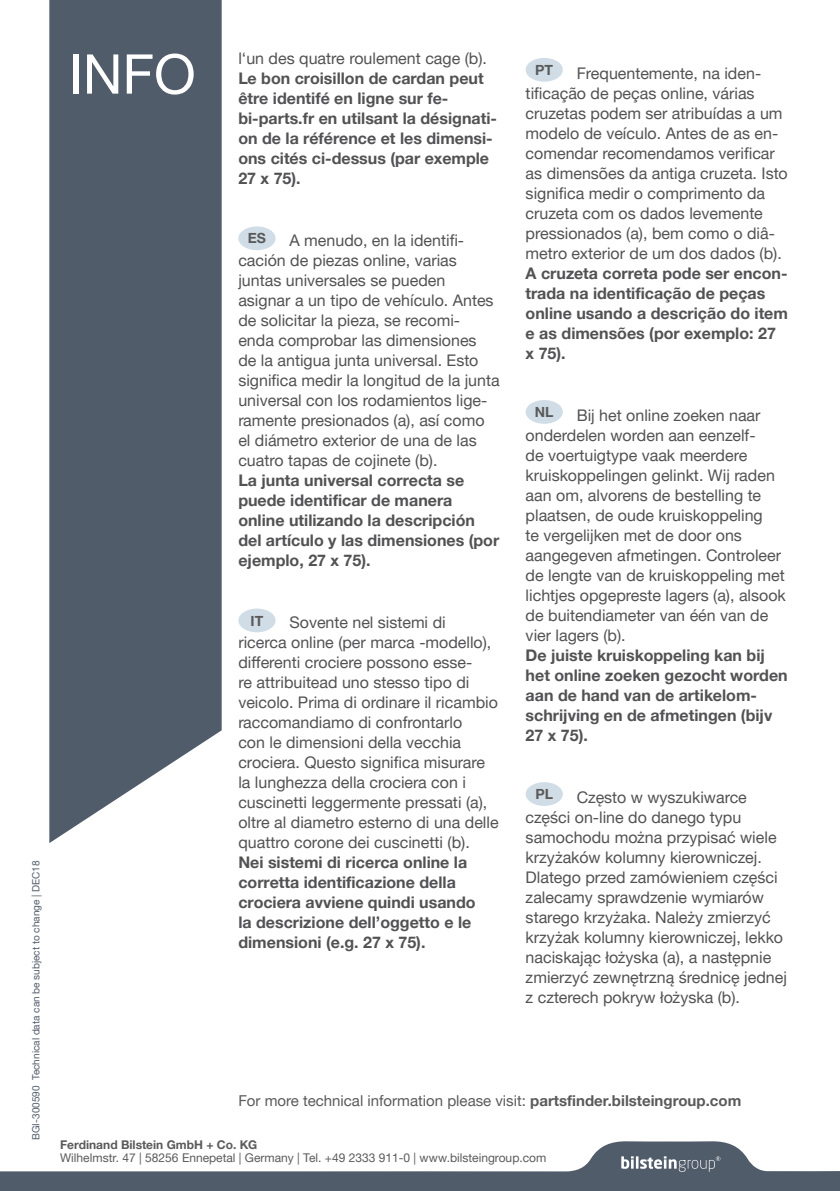
<style>
.page{position:relative;width:840px;height:1191px;background:#fff}
.page>*{position:absolute;margin:0;border:0;box-sizing:border-box;transform-origin:0 0}
.t1{font:54.8px "Helvetica Neue World 55 Roman";color:#fff}
.t2{font:16px/20px "Helvetica Neue World 55 Roman";color:#525153}
.t3{font:700 16px/20px "Helvetica Neue World 75";color:#525153}
.t4{font:15px "Helvetica Neue World 55 Roman";color:#5a5a5a}
.t5{font:700 14px "Helvetica Neue World 75";color:#5a5a5a}
.t6{font:12px "Helvetica Neue World 55 Roman";color:#5a5a5a}
.t7{font:700 12px "Helvetica Neue World 75";color:#5a5a5a}
.t8{font:10px "Helvetica Neue World 55 Roman";color:#515c6a}
.s1{font-family:"Helvetica Neue World 75";font-weight:700}
</style>
<div class="page">
<svg style="left:49px;top:0;width:173px;height:843px;background:#5d6774"></svg>
<svg style="left:0;top:1141px;width:839px;height:50px"></svg>
<svg style="left:621px;top:1156px;width:99px;height:15px"></svg>
<div style="left:238px;top:226px;width:37px;height:24px;background:#d0dde7;border-radius:50%"></div>
<div style="left:238px;top:608px;width:37px;height:24px;background:#d0dde7;border-radius:50%"></div>
<div style="left:525px;top:58px;width:37px;height:24px;background:#d0dde7;border-radius:50%"></div>
<div style="left:525px;top:400px;width:37px;height:24px;background:#d0dde7;border-radius:50%"></div>
<div style="left:525px;top:782px;width:37px;height:24px;background:#d0dde7;border-radius:50%"></div>
<p class="t8" style="left:30px;top:1140px;width:281px;rotate:-90deg">BGI-300590 Technical data can be subject to change | DEC18</p>
<p class="t1" style="left:69px;top:43px;width:129px">INFO</p>
<p class="t2" style="left:238px;top:48px;width:250px">l‘un des quatre roulement cage (b).</p>
<p class="t3" style="left:238px;top:68px;width:260px">Le bon croisillon de cardan peut être identifé en ligne sur fe&shy;bi-parts.fr en utilsant la désignati&shy;on de la référence et les dimensi&shy;ons cités ci-dessus (par exemple<br>27 x 75).</p>
<p class="t5" style="left:248px;top:230px;width:20px">ES</p>
<p class="t2" style="left:238px;top:230px;width:263px;text-indent:51px">A menudo, en la identifi&shy;cación de piezas online, varias juntas universales se pueden asignar a un tipo de vehículo. Antes de solicitar la pieza, se recomi&shy;enda comprobar las dimensiones<br>de la antigua junta universal. Esto significa medir la longitud de la junta universal con los rodamientos lige&shy;ramente presionados (a), así como el diámetro exterior de una de las cuatro tapas de cojinete (b).</p>
<p class="t3" style="left:238px;top:470px;width:262px">La junta universal correcta se puede identificar de manera online utilizando la descripción del artículo y las dimensiones (por ejemplo, 27 x 75).</p>
<p class="t5" style="left:250px;top:612px;width:14px">IT</p>
<p class="t2" style="left:238px;top:612px;width:262px;text-indent:51px">Sovente nel sistemi di<br>ricerca online (per marca -modello), differenti crociere possono esse-<br>re attribuitead uno stesso tipo di veicolo. Prima di ordinare il ricambio raccomandiamo di confrontarlo<br>con le dimensioni della vecchia crociera. Questo significa misurare la lunghezza della crociera con i cuscinetti leggermente pressati (a), oltre al diametro esterno di una delle quattro corone dei cuscinetti (b).</p>
<p class="t3" style="left:238px;top:852px;width:239px">Nei sistemi di ricerca online la corretta identificazione della crociera avviene quindi usando la descrizione dell’oggetto e le dimensioni (e.g. 27 x 75).</p>
<p class="t5" style="left:535px;top:62px;width:19px">PT</p>
<p class="t2" style="left:525px;top:63px;width:263px;text-indent:51px">Frequentemente, na iden&shy;tificação de peças online, várias cruzetas podem ser atribuídas a um modelo de veículo. Antes de as en&shy;comendar recomendamos verificar as dimensões da antiga cruzeta. Isto significa medir o comprimento da cruzeta com os dados levemente pressionados (a), bem como o diâ&shy;metro exterior de um dos dados (b).</p>
<p class="t3" style="left:525px;top:263px;width:264px">A cruzeta correta pode ser encon&shy;trada na identificação de peças online usando a descrição do item e as dimensões (por exemplo: 27 x 75).</p>
<p class="t5" style="left:534px;top:404px;width:20px">NL</p>
<p class="t2" style="left:525px;top:405px;width:261px;text-indent:51px">Bij het online zoeken naar onderdelen worden aan eenzelf-<br>de voertuigtype vaak meerdere kruiskoppelingen gelinkt. Wij raden aan om, alvorens de bestelling te plaatsen, de oude kruiskoppeling<br>te vergelijken met de door ons aangegeven afmetingen. Controleer de lengte van de kruiskoppeling met lichtjes opgepreste lagers (a), alsook de buitendiameter van één van de vier lagers (b).</p>
<p class="t3" style="left:525px;top:645px;width:263px">De juiste kruiskoppeling kan bij het online zoeken gezocht worden aan de hand van de artikelom&shy;schrijving en de afmetingen (bijv<br>27 x 75).</p>
<p class="t5" style="left:535px;top:786px;width:19px">PL</p>
<p class="t2" style="left:525px;top:787px;width:262px;text-indent:51px">Często w wyszukiwarce części on-line do danego typu samochodu można przypisać wiele krzyżaków kolumny kierowniczej.<br>Dlatego przed zamówieniem części zalecamy sprawdzenie wymiarów starego krzyżaka. Należy zmierzyć krzyżak kolumny kierowniczej, lekko naciskając łożyska (a), a następnie zmierzyć zewnętrzną średnicę jednej z czterech pokryw łożyska (b).</p>
<p class="t4" style="left:238px;top:1092px;width:504px">For more technical information please visit: <span class="s1">partsfinder.bilsteingroup.com</span></p>
<p class="t7" style="left:60px;top:1138px;width:198px">Ferdinand Bilstein GmbH + Co. KG</p>
<p class="t6" style="left:60px;top:1151px;width:487px">Wilhelmstr. 47 | 58256 Ennepetal | Germany | Tel. +49 2333 911-0 | www.bilsteingroup.com</p>
</div>
